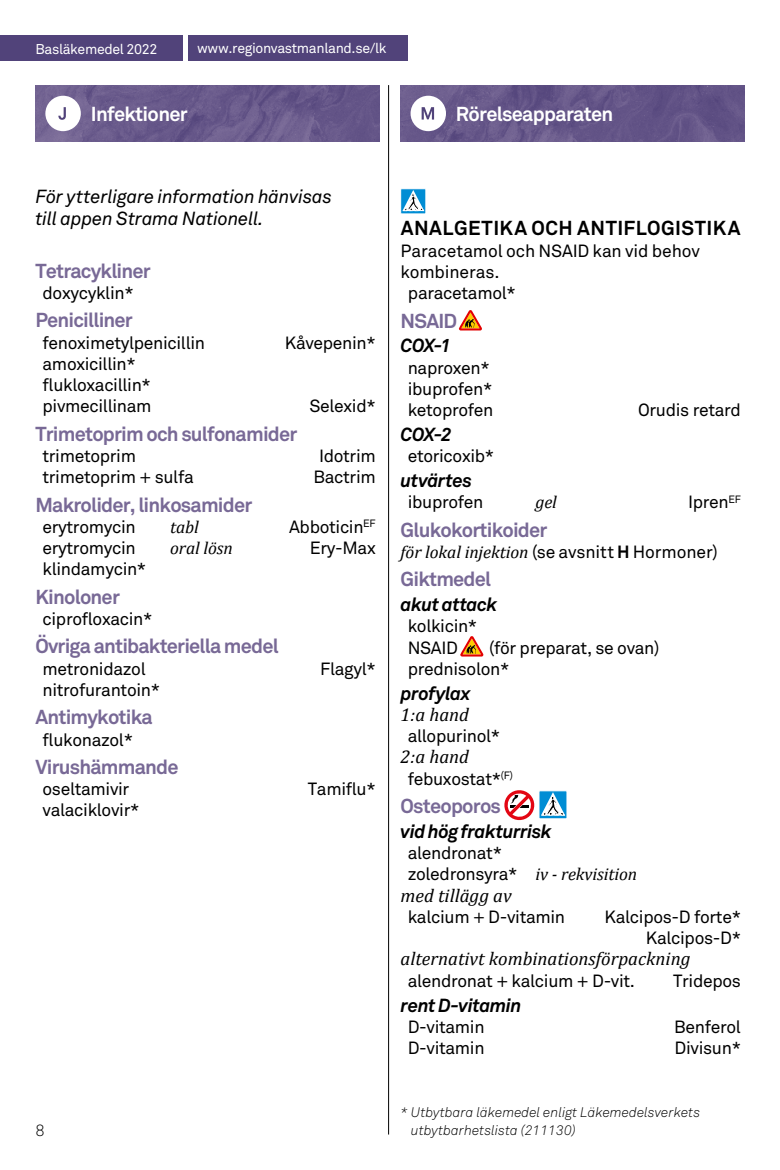
<style>
.page{position:relative;width:780px;height:1170px;background:#fff}
.page>*{position:absolute;margin:0;border:0;box-sizing:border-box;transform-origin:0 0}
.t1{font:700 20px "Akkurat Std";letter-spacing:-.04em;color:#786996}
.t2{font:700 20px "Akkurat Std";letter-spacing:-.035em;color:#fff}
.t3{font:700 20px "Akkurat Std";letter-spacing:.025em;color:#000}
.t4{font:italic 700 18.75px "Akkurat Std";letter-spacing:-.025em;color:#000}
.t5{font:italic 18.75px "Cambria";color:#000}
.t6{font:italic 18.75px/21.2px "Akkurat Std";letter-spacing:-.015em;color:#000}
.t7{font:17.5px/21.2px "Akkurat Std";letter-spacing:-.02em;color:#000}
.t8{font:italic 17.5px "Cambria";letter-spacing:-.005em;color:#000}
.t9{font:300 16.25px "Akkurat Std";color:#000}
.t10{font:14px "Akkurat Std";letter-spacing:-.025em;color:#fff}
.t11{font:italic 300 13.75px/17.5px "Akkurat Std";color:#000}
.s1{font-family:"Cambria";font-style:italic}
.s2{font-weight:700}
.s3{font-family:"Akkurat Std";font-style:normal}
</style>
<div class="page">
<img style="left:35px;top:85px;width:344px;height:57px">
<img style="left:400px;top:85px;width:344px;height:57px">
<div style="left:0;top:35px;width:183px;height:26px;background:#51437a"></div>
<div style="left:188px;top:35px;width:219px;height:26px;background:#51437a"></div>
<hr style="left:388px;top:85px;width:1px;height:1049px;background:#000">
<div style="left:410px;top:96px;width:36px;height:35px;background:#fff;border-radius:50%"></div>
<svg style="left:421px;top:107px;width:13px;height:13px"></svg>
<div style="left:45px;top:96px;width:36px;height:35px;background:#fff;border-radius:50%"></div>
<svg style="left:58px;top:107px;width:8px;height:13px"></svg>
<svg style="left:400px;top:189px;width:26px;height:25px"></svg>
<div style="left:400px;top:189px;width:26px;height:25px;border:1px solid #fff"></div>
<svg style="left:402px;top:190px;width:22px;height:21px"></svg>
<svg style="left:459px;top:310px;width:23px;height:20px"></svg>
<svg style="left:460px;top:636px;width:23px;height:20px"></svg>
<svg style="left:504px;top:790px;width:30px;height:30px"></svg>
<svg style="left:539px;top:790px;width:28px;height:28px"></svg>
<div style="left:539px;top:790px;width:28px;height:28px;border:1px solid #fff"></div>
<svg style="left:541px;top:792px;width:24px;height:23px"></svg>
<p class="t10" style="left:35px;top:41px;width:124px">Basläkemedel 2022</p>
<p class="t10" style="left:197px;top:40px;width:191px">www.regionvastmanland.se/lk</p>
<p class="t2" style="left:91px;top:102px;width:99px">Infektioner</p>
<p class="t2" style="left:456px;top:102px;width:159px">Rörelseapparaten</p>
<p class="t6" style="left:35px;top:186px;width:298px">För ytterligare information hänvisas till appen Strama Nationell.</p>
<p class="t1" style="left:35px;top:258px;width:117px">Tetracykliner</p>
<p class="t7" style="left:43px;top:282px;width:93px">doxycyklin*</p>
<p class="t1" style="left:35px;top:308px;width:99px">Penicilliner</p>
<p class="t7" style="left:43px;top:332px;width:164px">fenoximetylpenicillin</p>
<p class="t7" style="left:285px;top:332px;width:92px">Kåvepenin*</p>
<p class="t7" style="left:43px;top:353px;width:110px">amoxicillin* flukloxacillin* pivmecillinam</p>
<p class="t7" style="left:309px;top:395px;width:68px">Selexid*</p>
<p class="t1" style="left:35px;top:421px;width:263px">Trimetoprim och sulfonamider</p>
<p class="t7" style="left:43px;top:445px;width:95px">trimetoprim</p>
<p class="t7" style="left:319px;top:445px;width:58px">Idotrim</p>
<p class="t7" style="left:43px;top:466px;width:153px">trimetoprim + sulfa</p>
<p class="t7" style="left:313px;top:466px;width:64px">Bactrim</p>
<p class="t1" style="left:35px;top:492px;width:218px">Makrolider, linkosamider</p>
<p class="t7" style="left:43px;top:516px;width:95px">erytromycin</p>
<p class="t8" style="left:170px;top:514px;width:30px">tabl</p>
<p class="t7" style="left:289px;top:516px;width:88px">Abboticin<sup>EF</sup></p>
<p class="t7" style="left:43px;top:537px;width:95px">erytromycin</p>
<p class="t8" style="left:170px;top:535px;width:64px">oral lösn</p>
<p class="t7" style="left:310px;top:537px;width:67px">Ery-Max</p>
<p class="t7" style="left:43px;top:558px;width:105px">klindamycin*</p>
<p class="t1" style="left:35px;top:584px;width:86px">Kinoloner</p>
<p class="t7" style="left:43px;top:608px;width:111px">ciprofloxacin*</p>
<p class="t1" style="left:35px;top:634px;width:245px">Övriga antibakteriella medel</p>
<p class="t7" style="left:43px;top:658px;width:105px">metronidazol</p>
<p class="t7" style="left:320px;top:658px;width:57px">Flagyl*</p>
<p class="t7" style="left:43px;top:679px;width:119px">nitrofurantoin*</p>
<p class="t1" style="left:35px;top:704px;width:119px">Antimykotika</p>
<p class="t7" style="left:43px;top:728px;width:92px">flukonazol*</p>
<p class="t1" style="left:35px;top:754px;width:145px">Virushämmande</p>
<p class="t7" style="left:43px;top:778px;width:88px">oseltamivir</p>
<p class="t7" style="left:308px;top:778px;width:69px">Tamiflu*</p>
<p class="t7" style="left:43px;top:799px;width:98px">valaciklovir*</p>
<p class="t9" style="left:35px;top:1120px;width:11px">8</p>
<p class="t3" style="left:400px;top:216px;width:341px">ANALGETIKA OCH ANTIFLOGISTIKA</p>
<p class="t7" style="left:400px;top:240px;width:301px">Paracetamol och NSAID kan vid behov</p>
<p class="t7" style="left:400px;top:261px;width:101px">kombineras.</p>
<p class="t7" style="left:408px;top:282px;width:109px">paracetamol*</p>
<p class="t1" style="left:400px;top:308px;width:58px">NSAID</p>
<p class="t4" style="left:400px;top:334px;width:52px">COX-1</p>
<p class="t7" style="left:407px;top:357px;width:87px">naproxen* ibuprofen* ketoprofen</p>
<p class="t7" style="left:638px;top:399px;width:104px">Orudis retard</p>
<p class="t4" style="left:400px;top:423px;width:53px">COX-2</p>
<p class="t7" style="left:407px;top:445px;width:88px">etoricoxib*</p>
<p class="t4" style="left:400px;top:469px;width:73px">utvärtes</p>
<p class="t7" style="left:407px;top:491px;width:77px">ibuprofen</p>
<p class="t8" style="left:535px;top:490px;width:23px">gel</p>
<p class="t7" style="left:688px;top:491px;width:54px">Ipren<sup>EF</sup></p>
<p class="t1" style="left:400px;top:517px;width:148px">Glukokortikoider</p>
<p class="t7" style="left:400px;top:541px;width:318px"><span class="s1">för lokal injektion</span> (se avsnitt <span class="s2">H</span> Hormoner)</p>
<p class="t1" style="left:400px;top:567px;width:92px">Giktmedel</p>
<p class="t4" style="left:400px;top:593px;width:98px">akut attack</p>
<p class="t7" style="left:407px;top:615px;width:71px">kolkicin*<br>NSAID</p>
<p class="t7" style="left:407px;top:637px;width:253px;text-indent:81px">(för preparat, se ovan) prednisolon*</p>
<p class="t4" style="left:400px;top:681px;width:71px">profylax</p>
<p class="t5" style="left:400px;top:701px;width:70px">1:a hand</p>
<p class="t7" style="left:407px;top:725px;width:94px">allopurinol*</p>
<p class="t5" style="left:400px;top:743px;width:70px">2:a hand</p>
<p class="t7" style="left:407px;top:768px;width:107px">febuxostat*<sup>(F)</sup></p>
<p class="t1" style="left:400px;top:793px;width:102px">Osteoporos</p>
<p class="t4" style="left:400px;top:819px;width:152px">vid hög frakturrisk</p>
<p class="t7" style="left:407px;top:842px;width:96px">alendronat*</p>
<p class="t8" style="left:407px;top:862px;width:231px"><span class="s3">zoledronsyra*</span> iv - rekvisition</p>
<p class="t5" style="left:400px;top:881px;width:113px">med tillägg av</p>
<p class="t7" style="left:407px;top:906px;width:159px">kalcium + D-vitamin</p>
<p class="t7" style="left:604px;top:906px;width:138px;text-align:right">Kalcipos-D forte*<br>Kalcipos-D*</p>
<p class="t5" style="left:400px;top:945px;width:291px">alternativt kombinationsförpackning</p>
<p class="t7" style="left:407px;top:969px;width:229px">alendronat + kalcium + D-vit.</p>
<p class="t7" style="left:673px;top:969px;width:69px">Tridepos</p>
<p class="t4" style="left:400px;top:993px;width:122px">rent D-vitamin</p>
<p class="t7" style="left:407px;top:1016px;width:78px">D-vitamin</p>
<p class="t7" style="left:674px;top:1016px;width:68px">Benferol</p>
<p class="t7" style="left:407px;top:1037px;width:78px">D-vitamin</p>
<p class="t7" style="left:674px;top:1037px;width:68px">Divisun*</p>
<p class="t11" style="left:411px;top:1103px;width:291px;text-indent:-10px">* Utbytbara läkemedel enligt Läkemedelsverkets utbytbarhetslista (211130)</p>
</div>
